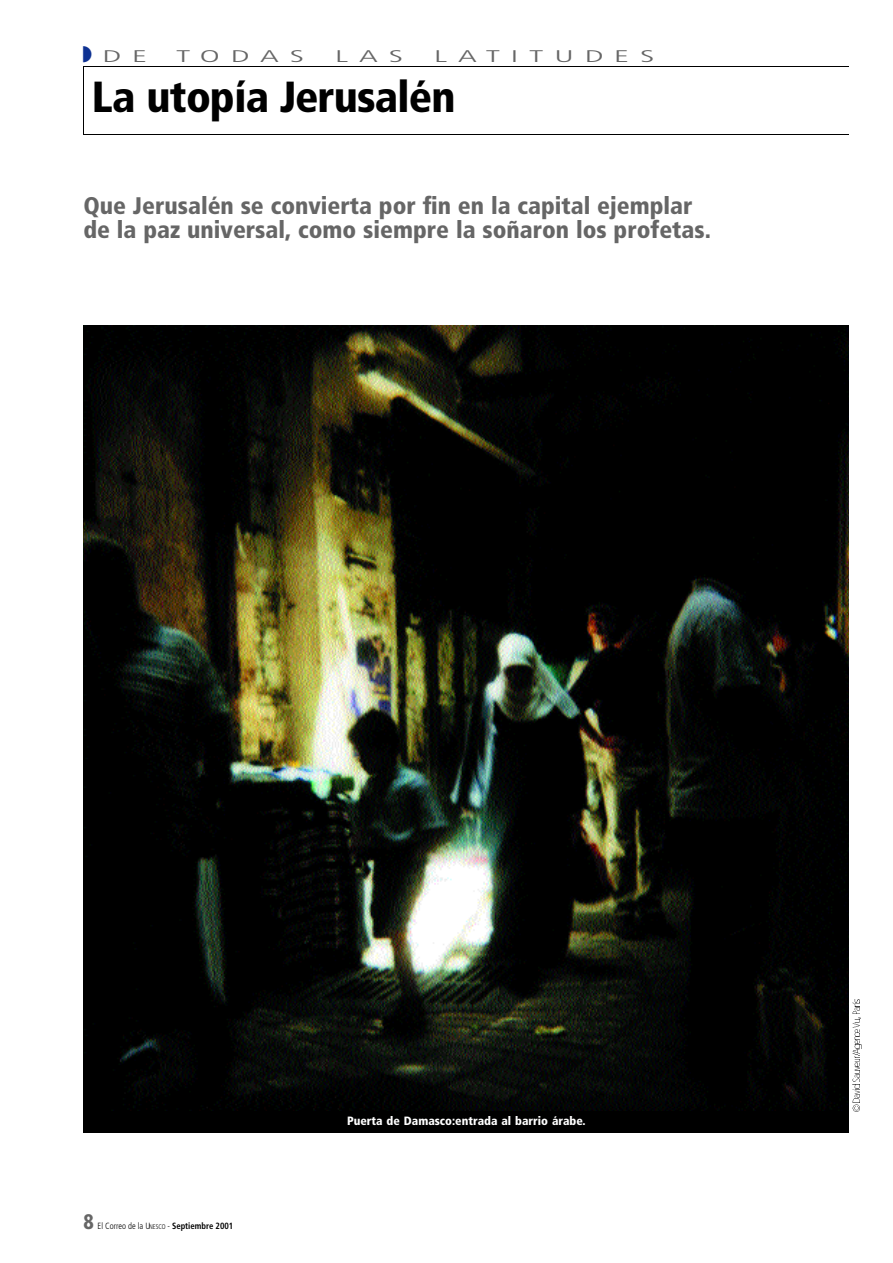
<style>
.page{position:relative;width:893px;height:1263px;background:#fff}
.page>*{position:absolute;margin:0;border:0;box-sizing:border-box;transform-origin:0 0}
.t1{font:900 condensed 43.5px "Frutiger";letter-spacing:-.015em;color:#000}
.t2{font:900 condensed 24px/24px "Frutiger";color:#666}
.t3{font:900 condensed 21px "Frutiger";color:#666;scale:.95 1}
.t4{font:300 condensed 16.8px "Frutiger";color:#666;scale:2 1}
.t5{font:900 condensed 12px "Frutiger";color:#fff}
.t6{font:300 condensed 9px "Frutiger";color:#000;scale:.95 1}
.s1{color:#0e3192}
.s2{font-size:6.75px}
.s3{font-weight:700}
</style>
<div class="page">
<hr style="left:83px;top:66px;width:1px;height:69px;background:#000">
<img style="left:83px;top:325px;width:765px;height:787px">
<div style="left:83px;top:1112px;width:766px;height:21px;background:#000"></div>
<svg style="left:852px;top:1000px;width:9px;height:112px"></svg>
<hr style="left:83px;top:134px;width:766px;height:1px;background:#000">
<hr style="left:83px;top:66px;width:766px;height:1px;background:#000">
<p class="t4" style="left:83px;top:50px;width:34px"><span class="s1">◗</span> D E</p>
<p class="t4" style="left:176px;top:50px;width:66px">T O D A S</p>
<p class="t4" style="left:335px;top:50px;width:35px">L A S</p>
<p class="t4" style="left:434px;top:50px;width:112px">L A T I T U D E S</p>
<h1 class="t1" style="left:92px;top:79px;width:365px">La utopía Je r u s a l é n</h1>
<p class="t2" style="left:83px;top:196px;width:629px">Que Jerusalén se convierta por fin en la capital ejemplar de la paz universal, como siempre la soñaron los profetas.</p>
<p class="t3" style="left:84px;top:1213px;width:12px">8</p>
<p class="t6" style="left:98px;top:1222px;width:144px">El Correo de la U<span class="s2">NESCO</span> - <span class="s3">Septiembre 2001</span></p>
<p class="t5" style="left:347px;top:1116px;width:240px">Puerta de Damasco:entrada al barrio árabe.</p>
</div>
